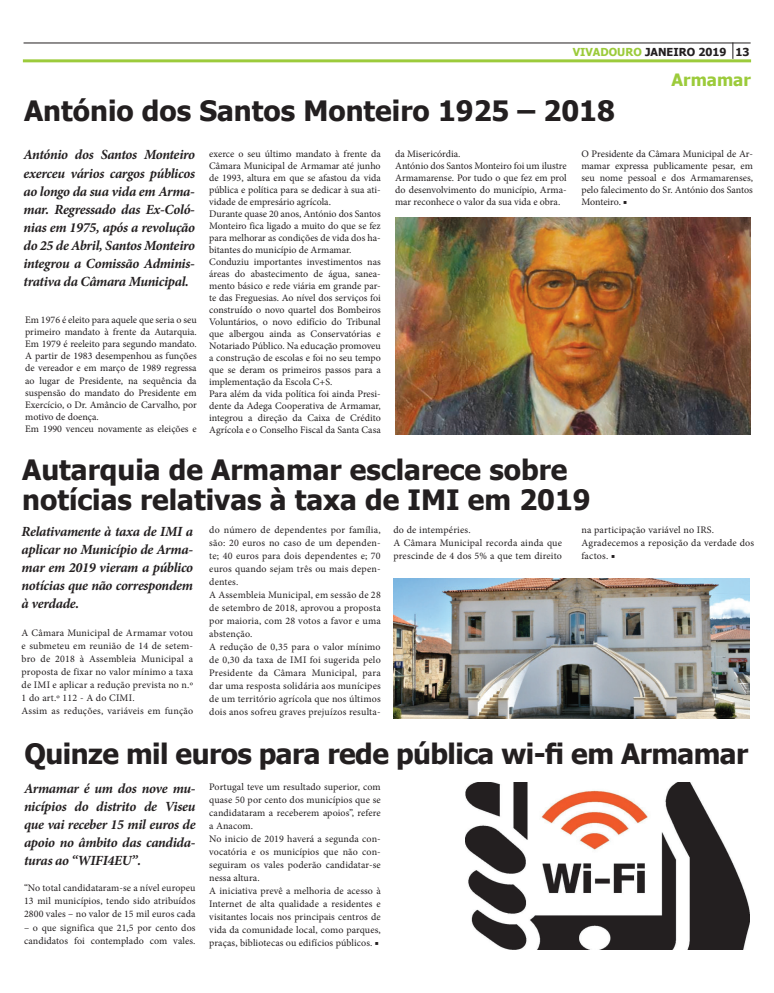
<style>
.page{position:relative;width:774px;height:993px;background:#fff}
.page>*{position:absolute;margin:0;border:0;box-sizing:border-box;transform-origin:0 0}
.Título{font:700 28px "Tahoma";color:#231f20}
.Título-2{font:700 28px "Tahoma";letter-spacing:-.02em;color:#231f20}
.Título-3{font:700 17px "Tahoma";color:#9ccb3b}
.Lead{font:italic 700 14px/18px "Minion Pro";letter-spacing:-.025em;color:#231f20;text-align:justify}
.Título-4{font:700 11px "Tahoma";color:#231f20}
.Numeros_Pag{font:700 11px "Tahoma";color:#231f20}
.Lead-2{font:10px/12px "Minion Pro";letter-spacing:.01em;color:#231f20;text-align:justify}
.s1{color:#9ccb3b}
</style>
<div class="page">
<hr style="left:24px;top:42px;width:727px;height:1px;background:#231f20">
<svg style="left:732px;top:42px;width:1px;height:17px"></svg>
<hr style="left:23px;top:59px;width:728px;height:3px;background:#9ccb3b">
<img style="left:395px;top:217px;width:356px;height:218px">
<img style="left:393px;top:578px;width:357px;height:140px">
<img style="left:466px;top:782px;width:283px;height:167px">
<p class="Título-4" style="left:573px;top:44px;width:155px"><span class="s1">VIVADOURO</span> JANEIRO 2019</p>
<p class="Numeros_Pag" style="left:735px;top:44px;width:16px">13</p>
<p class="Título-3" style="left:672px;top:68px;width:81px">Armamar</p>
<p class="Título" style="left:24px;top:91px;width:592px">António dos Santos Monteiro 1925 – 2018</p>
<p class="Lead" style="left:24px;top:146px;width:173px">António dos Santos Monteiro exerceu vários cargos públicos ao longo da sua vida em Arma&shy;mar. Regressado das Ex-Coló&shy;nias em 1975, após a revolução do 25 de Abril, Santos Monteiro integrou a Comissão Adminis&shy;trativa da Câmara Municipal.</p>
<p class="Lead-2" style="left:209px;top:147px;width:173px">exerce o seu último mandato à frente da Câmara Municipal de Armamar até junho de 1993, altura em que se afastou da vida pública e política para se dedicar à sua ati&shy;vidade de empresário agrícola.</p>
<p class="Lead-2" style="left:395px;top:147px;width:67px">da Misericórdia.</p>
<p class="Lead-2" style="left:395px;top:159px;width:173px">António dos Santos Monteiro foi um ilustre Armamarense. Por tudo o que fez em prol do desenvolvimento do município, Arma&shy;mar reconhece o valor da sua vida e obra.</p>
<p class="Lead-2" style="left:581px;top:147px;width:173px">O Presidente da Câmara Municipal de Ar&shy;mamar expressa publicamente pesar, em seu nome pessoal e dos Armamarenses, pelo falecimento do Sr. António dos Santos Monteiro. ■</p>
<p class="Lead-2" style="left:209px;top:207px;width:173px">Durante quase 20 anos, António dos Santos Monteiro fica ligado a muito do que se fez para melhorar as condições de vida dos ha&shy;bitantes do município de Armamar.</p>
<p class="Lead-2" style="left:209px;top:255px;width:173px">Conduziu importantes investimentos nas áreas do abastecimento de água, sanea&shy;mento básico e rede viária em grande par&shy;te das Freguesias. Ao nível dos serviços foi construído o novo quartel dos Bombeiros Voluntários, o novo edifício do Tribunal que albergou ainda as Conservatórias e Notariado Público. Na educação promoveu a construção de escolas e foi no seu tempo que se deram os primeiros passos para a implementação da Escola C+S.</p>
<p class="Lead-2" style="left:209px;top:387px;width:173px">Para além da vida política foi ainda Presi&shy;dente da Adega Cooperativa de Armamar, integrou a direção da Caixa de Crédito Agrícola e o Conselho Fiscal da Santa Casa</p>
<p class="Lead-2" style="left:25px;top:314px;width:173px">Em 1976 é eleito para aquele que seria o seu primeiro mandato à frente da Autarquia.<br>Em 1979 é reeleito para segundo mandato.<br>A partir de 1983 desempenhou as funções de vereador e em março de 1989 regressa ao lugar de Presidente, na sequência da suspensão do mandato do Presidente em Exercício, o Dr. Amâncio de Carvalho, por motivo de doença.</p>
<p class="Lead-2" style="left:25px;top:422px;width:173px">Em 1990 venceu novamente as eleições e</p>
<p class="Título" style="left:22px;top:450px;width:547px">Autarquia de Armamar esclarece sobre</p>
<p class="Título" style="left:22px;top:480px;width:570px">notícias relativas à taxa de IMI em 2019</p>
<p class="Lead" style="left:22px;top:522px;width:173px">Relativamente à taxa de IMI a aplicar no Município de Arma&shy;mar em 2019 vieram a público notícias que não correspondem à verdade.</p>
<p class="Lead-2" style="left:22px;top:626px;width:173px;line-height:13px">A Câmara Municipal de Armamar votou e submeteu em reunião de 14 de setem&shy;bro de 2018 à Assembleia Municipal a proposta de fixar no valor mínimo a taxa de IMI e aplicar a redução prevista no n.º 1 do art.º 112 - A do CIMI.</p>
<p class="Lead-2" style="left:22px;top:704px;width:173px">Assim as reduções, variáveis em função</p>
<p class="Lead-2" style="left:209px;top:523px;width:173px;line-height:13px">do número de dependentes por família, são: 20 euros no caso de um dependen&shy;te; 40 euros para dois dependentes e; 70 euros quando sejam três ou mais depen&shy;dentes.</p>
<p class="Lead-2" style="left:209px;top:588px;width:173px;line-height:13px">A Assembleia Municipal, em sessão de 28 de setembro de 2018, aprovou a proposta por maioria, com 28 votos a favor e uma abstenção.</p>
<p class="Lead-2" style="left:209px;top:640px;width:173px;line-height:13px">A redução de 0,35 para o valor mínimo de 0,30 da taxa de IMI foi sugerida pelo Presidente da Câmara Municipal, para dar uma resposta solidária aos munícipes de um território agrícola que nos últimos dois anos sofreu graves prejuízos resulta-</p>
<p class="Título-2" style="left:25px;top:733px;width:725px">Quinze mil euros para rede pública wi-fi em Armamar</p>
<p class="Lead" style="left:24px;top:779px;width:173px">Armamar é um dos nove mu&shy;nicípios do distrito de Viseu que vai receber 15 mil euros de apoio no âmbito das candida&shy;turas ao “WIFI4EU”.</p>
<p class="Lead-2" style="left:24px;top:881px;width:173px;line-height:13px">“No total candidataram-se a nível europeu 13 mil municípios, tendo sido atribuídos 2800 vales – no valor de 15 mil euros cada</p>
<p class="Lead-2" style="left:24px;top:920px;width:173px;line-height:13px">– o que significa que 21,5 por cento dos candidatos foi contemplado com vales.</p>
<p class="Lead-2" style="left:393px;top:523px;width:79px">do de intempéries.</p>
<p class="Lead-2" style="left:393px;top:536px;width:170px;line-height:13px">A Câmara Municipal recorda ainda que prescinde de 4 dos 5% a que tem direito</p>
<p class="Lead-2" style="left:581px;top:523px;width:134px">na participação variável no IRS.</p>
<p class="Lead-2" style="left:581px;top:536px;width:174px;line-height:13px">Agradecemos a reposição da verdade dos factos. ■</p>
<p class="Lead-2" style="left:209px;top:780px;width:173px;line-height:13px">Portugal teve um resultado superior, com quase 50 por cento dos municípios que se candidataram a receberem apoios”, refere a Anacom.</p>
<p class="Lead-2" style="left:209px;top:832px;width:173px;line-height:13px">No inicio de 2019 haverá a segunda con&shy;vocatória e os municípios que não con&shy;seguiram os vales poderão candidatar-se nessa altura.</p>
<p class="Lead-2" style="left:209px;top:884px;width:173px;line-height:13px">A iniciativa prevê a melhoria de acesso à Internet de alta qualidade a residentes e visitantes locais nos principais centros de vida da comunidade local, como parques, praças, bibliotecas ou edifícios públicos. ■</p>
</div>
